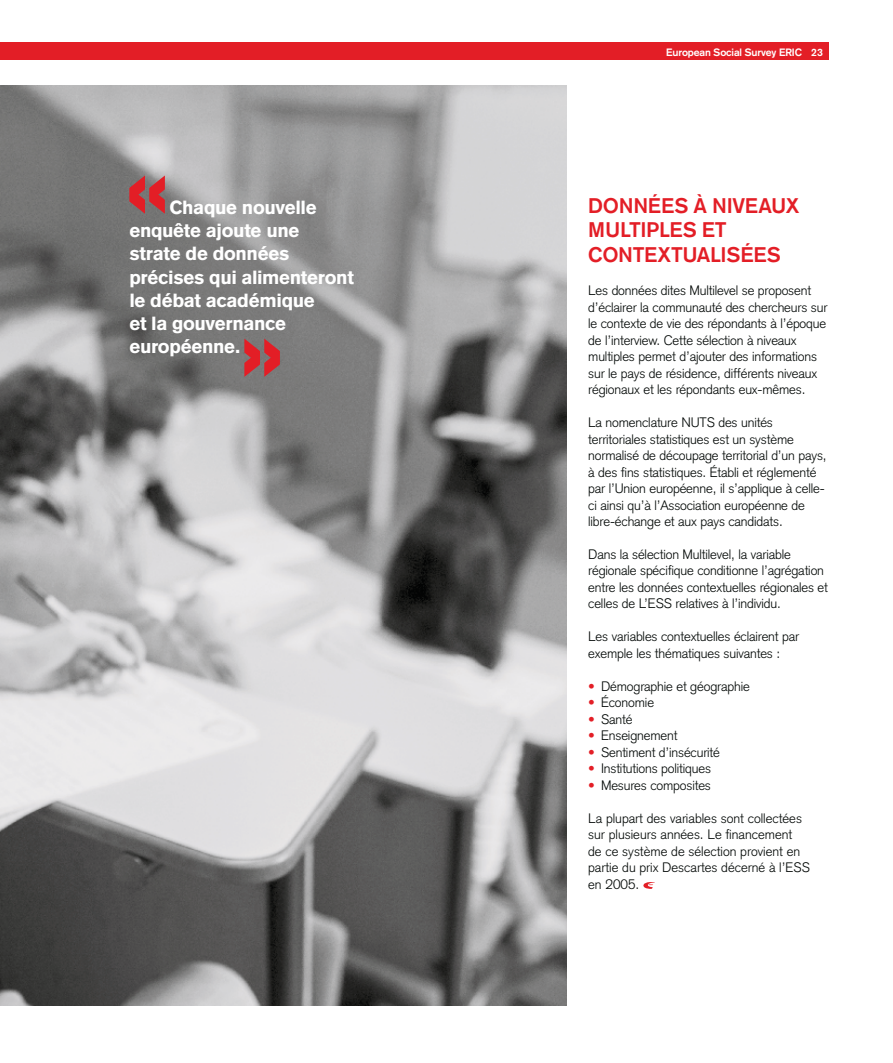
<style>
.page{position:relative;width:893px;height:1063px;background:#fff}
.page>*{position:absolute;margin:0;border:0;box-sizing:border-box;transform-origin:0 0}
.t1{font:500 21px/24.8px "Akzidenz Grotesk BE";letter-spacing:-.015em;color:#e31e26}
.t2{font:900 18.75px/23.2px "Akzidenz Grotesk";letter-spacing:-.02em;color:#fff}
.t3{font:300 13.5px/16.5px "Akzidenz Grotesk";letter-spacing:-.01em;color:#030806}
.t4{font:700 10.5px "Akzidenz Grotesk";letter-spacing:-.01em;color:#fff}
.s1{color:#e31e26}
</style>
<div class="page">
<img style="left:0;top:85px;width:567px;height:921px">
<div style="left:0;top:43px;width:829px;height:17px;background:#e31e26"></div>
<svg style="left:129px;top:175px;width:36px;height:39px"></svg>
<svg style="left:244px;top:339px;width:36px;height:38px"></svg>
<svg style="left:643px;top:882px;width:12px;height:7px"></svg>
<h2 class="t2" style="left:129px;top:197px;width:226px;text-indent:40px">Chaque nouvelle enquête ajoute une strate de données précises qui alimenteront le débat académique<br>et la gouvernance européenne.</h2>
<p class="t4" style="left:666px;top:48px;width:158px">European Social Survey ERIC 23</p>
<h1 class="t1" style="left:588px;top:195px;width:213px">DONNÉES À NIVEAUX<br>MULTIPLES ET<br>CONTEXTUALISÉES</h1>
<p class="t3" style="left:588px;top:284px;width:241px">Les données dites Multilevel se proposent d’éclairer la communauté des chercheurs sur le contexte de vie des répondants à l’époque de l’interview. Cette sélection à niveaux multiples permet d’ajouter des informations sur le pays de résidence, différents niveaux régionaux et les répondants eux-mêmes.</p>
<p class="t3" style="left:588px;top:416px;width:240px">La nomenclature NUTS des unités territoriales statistiques est un système normalisé de découpage territorial d’un pays, à des fins statistiques. Établi et réglementé par l’Union européenne, il s’applique à celle&shy;ci ainsi qu’à l’Association européenne de libre-échange et aux pays candidats.</p>
<p class="t3" style="left:588px;top:548px;width:241px">Dans la sélection Multilevel, la variable régionale spécifique conditionne l’agrégation entre les données contextuelles régionales et celles de L’ESS relatives à l’individu.</p>
<p class="t3" style="left:588px;top:630px;width:212px">Les variables contextuelles éclairent par exemple les thématiques suivantes :</p>
<p class="t3" style="left:588px;top:680px;width:163px"><span class="s1">•</span> Démographie et géographie</p>
<p class="t3" style="left:588px;top:696px;width:67px"><span class="s1">•</span> Économie</p>
<p class="t3" style="left:588px;top:713px;width:46px"><span class="s1">•</span> Santé</p>
<p class="t3" style="left:588px;top:729px;width:91px"><span class="s1">•</span> Enseignement</p>
<p class="t3" style="left:588px;top:746px;width:133px"><span class="s1">•</span> Sentiment d’insécurité</p>
<p class="t3" style="left:588px;top:762px;width:124px"><span class="s1">•</span> Institutions politiques</p>
<p class="t3" style="left:588px;top:779px;width:124px"><span class="s1">•</span> Mesures composites</p>
<p class="t3" style="left:588px;top:812px;width:223px">La plupart des variables sont collectées sur plusieurs années. Le financement<br>de ce système de sélection provient en partie du prix Descartes décerné à l’ESS en 2005.</p>
</div>
